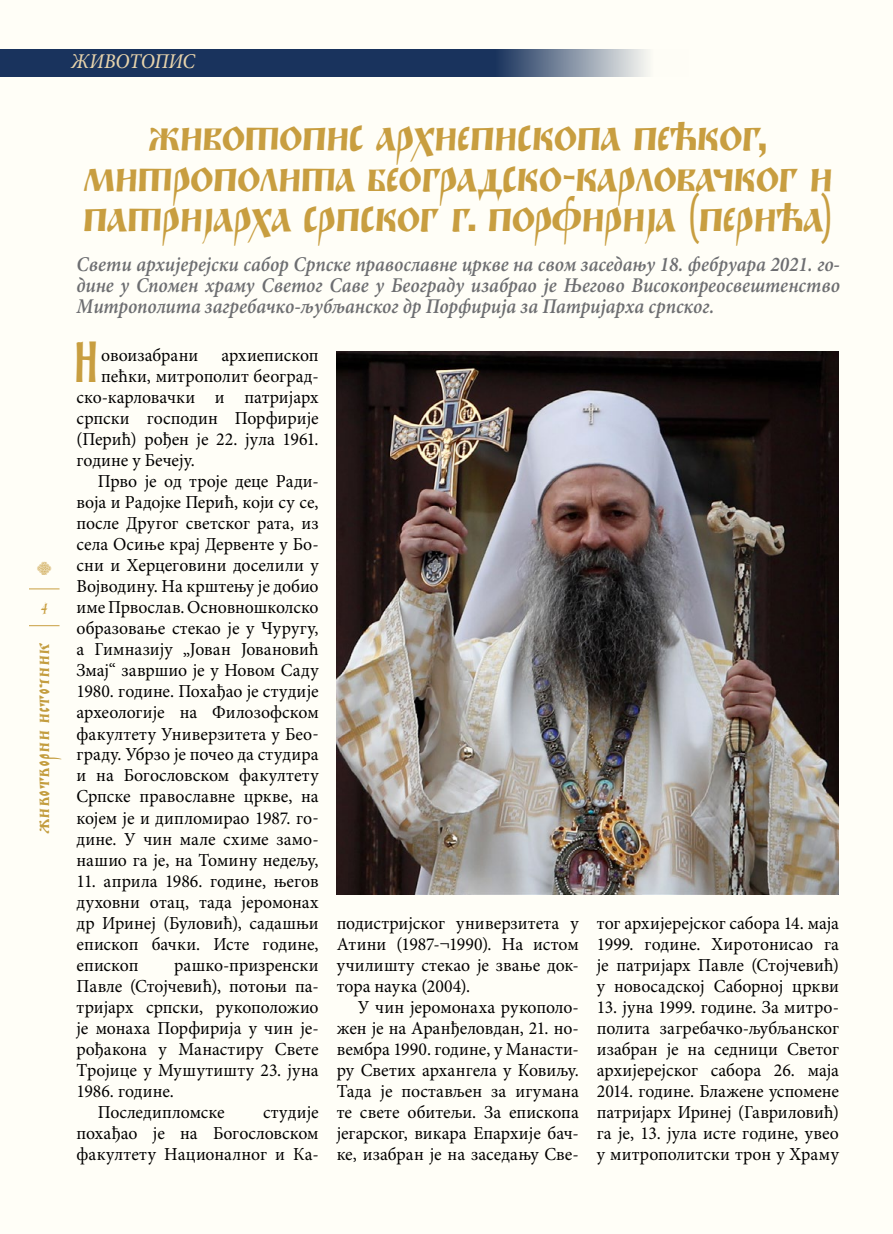
<style>
.page{position:relative;width:893px;height:1234px;background:#fff}
.page>*{position:absolute;margin:0;border:0;box-sizing:border-box;transform-origin:0 0}
.t1{font:92.55px "Tipik Studenica";color:#c89e40;scale:.49 1}
.t2{font:51px/40.5px "Tipik Studenica";letter-spacing:-.005em;color:#c89e40;text-align:center;scale:.9 1}
.t3{font:italic 600 21px/21px "Minion Pro";color:#6d6e71;text-align:justify;scale:.91 1}
.t4{font:italic 500 21px "Minion Pro";letter-spacing:-.01em;color:#e7d3ab;scale:.94 1}
.t5{font:19.5px "Kaligraf Cyr";color:#c89e40;scale:.95 1}
.t6{font:19.5px "Henman Pict One";color:#c89e40;scale:.95 1}
.t7{font:18.3px/21px "Minion Pro";color:#000;text-align:justify}
.t8{font:18px "Hilandarski Ustav 5";color:#c39d3f;scale:.95 1}
.s1{font-family:"Vida 21 Pro"}
</style>
<div class="page">
<div style="left:0;top:0;width:893px;height:1233px;background:#fffef2"></div>
<hr style="left:29px;top:588px;width:31px;height:1px;background:#c89e40">
<hr style="left:29px;top:625px;width:31px;height:1px;background:#c89e40">
<svg style="left:0;top:49px;width:648px;height:27px;background:#32496d"></svg>
<img style="left:337px;top:351px;width:502px;height:543px">
<p class="t4" style="left:71px;top:47px;width:133px">ЖИВОТОПИС</p>
<p class="t6" style="left:33px;top:575px;width:15px;rotate:-90deg">b</p>
<p class="t5" style="left:41px;top:599px;width:9px">4</p>
<p class="t8" style="left:32px;top:834px;width:203px;rotate:-90deg">животворни источник</p>
<h2 class="t2" style="left:83px;top:119px;width:834px">Животопис Архиепископа пећког,<br>Митрополита београдско-карловачког и<br>Патријарха српског г. Порфирија <span class="s1">(</span>Перића<span class="s1">)</span></h2>
<p class="t3" style="left:77px;top:254px;width:840px">Свети архијерејски сабор Српске православне цркве на свом заседању 18. фебруара 2021. го&shy;дине у Спомен храму Светог Саве у Београду изабрао је Његово Високопреосвештенство Митрополита загребачко-љубљанског др Порфирија за Патријарха српског.</p>
<h1 class="t1" style="left:76px;top:314px;width:46px">Н</h1>
<p class="t7" style="left:101px;top:345px;width:219px">овоизабрани архиепископ</p>
<p class="t7" style="left:101px;top:366px;width:219px">пећки, митрополит београд-</p>
<p class="t7" style="left:77px;top:387px;width:244px">ско-карловачки и патријарх</p>
<p class="t7" style="left:77px;top:408px;width:244px">српски господин Порфирије</p>
<p class="t7" style="left:77px;top:429px;width:244px">(Перић) рођен је 22. јула 1961.</p>
<p class="t7" style="left:77px;top:450px;width:120px">године у Бечеју.</p>
<p class="t7" style="left:98px;top:471px;width:222px">Прво је од троје деце Ради-</p>
<p class="t7" style="left:77px;top:492px;width:244px">воја и Радојке Перић, који су се,</p>
<p class="t7" style="left:77px;top:513px;width:244px">после Другог светског рата, из</p>
<p class="t7" style="left:77px;top:534px;width:244px">села Осиње крај Дервенте у Бо-</p>
<p class="t7" style="left:77px;top:555px;width:244px">сни и Херцеговини доселили у</p>
<p class="t7" style="left:77px;top:576px;width:244px">Војводину. На крштењу је добио</p>
<p class="t7" style="left:77px;top:597px;width:244px">име Првослав. Основношколско</p>
<p class="t7" style="left:77px;top:618px;width:244px">образовање стекао је у Чуругу,</p>
<p class="t7" style="left:77px;top:639px;width:244px">а Гимназију „Јован Јовановић</p>
<p class="t7" style="left:77px;top:660px;width:244px">Змај“ завршио је у Новом Саду</p>
<p class="t7" style="left:77px;top:681px;width:244px">1980. године. Похађао је студије</p>
<p class="t7" style="left:77px;top:702px;width:244px">археологије на Филозофском</p>
<p class="t7" style="left:77px;top:723px;width:244px">факултету Универзитета у Бео-</p>
<p class="t7" style="left:77px;top:744px;width:244px">граду. Убрзо је почео да студира</p>
<p class="t7" style="left:77px;top:765px;width:244px">и на Богословском факултету</p>
<p class="t7" style="left:77px;top:786px;width:244px">Српске православне цркве, на</p>
<p class="t7" style="left:77px;top:807px;width:244px">којем је и дипломирао 1987. го-</p>
<p class="t7" style="left:77px;top:828px;width:244px">дине. У чин мале схиме замо-</p>
<p class="t7" style="left:77px;top:849px;width:244px">нашио га је, на Томину недељу,</p>
<p class="t7" style="left:77px;top:870px;width:244px">11. априла 1986. године, његов духовни отац, тада јеромонах др Иринеј (Буловић), садашњи епископ бачки. Исте године, епископ</p>
<p class="t7" style="left:174px;top:954px;width:146px">рашко-призренски</p>
<p class="t7" style="left:77px;top:975px;width:244px">Павле (Стојчевић), потоњи па-</p>
<p class="t7" style="left:77px;top:996px;width:244px">тријарх српски, рукоположио</p>
<p class="t7" style="left:77px;top:1017px;width:244px">је монаха Порфирија у чин је-</p>
<p class="t7" style="left:77px;top:1038px;width:244px">рођакона у Манастиру Свете</p>
<p class="t7" style="left:77px;top:1059px;width:244px">Тројице у Мушутишту 23. јуна</p>
<p class="t7" style="left:77px;top:1080px;width:99px">1986. године.</p>
<p class="t7" style="left:98px;top:1101px;width:128px">Последипломске</p>
<p class="t7" style="left:77px;top:1101px;width:244px;text-indent:186px">студије похађао је на Богословском факултету Националног и Ка-</p>
<p class="t7" style="left:337px;top:912px;width:244px">подистријског универзитета у Атини (1987-¬1990). На истом училишту стекао је звање док&shy;тора наука (2004).</p>
<p class="t7" style="left:337px;top:996px;width:244px;text-indent:21px">У чин јеромонаха рукополо&shy;жен је на Аранђеловдан, 21. но&shy;вембра 1990. године, у Манасти&shy;ру Светих архангела у Ковиљу.<br>Тада је постављен за игумана те свете обитељи. За епископа јегарског, викара Епархије бач&shy;ке, изабран је на заседању Све-</p>
<p class="t7" style="left:597px;top:912px;width:244px">тог архијерејског саборa 14. маја 1999. године. Хиротонисао га је патријарх Павле (Стојчевић) у новосадској Саборној цркви</p>
<p class="t7" style="left:597px;top:996px;width:244px">13. јуна 1999. године. За митро&shy;полита загребачко-љубљанског изабран је на седници Светог архијерејског сабора 26. маја 2014. године. Блажене успомене патријарх Иринеј (Гавриловић) га је, 13. јула исте године, увео у митрополитски трон у Храму</p>
</div>
